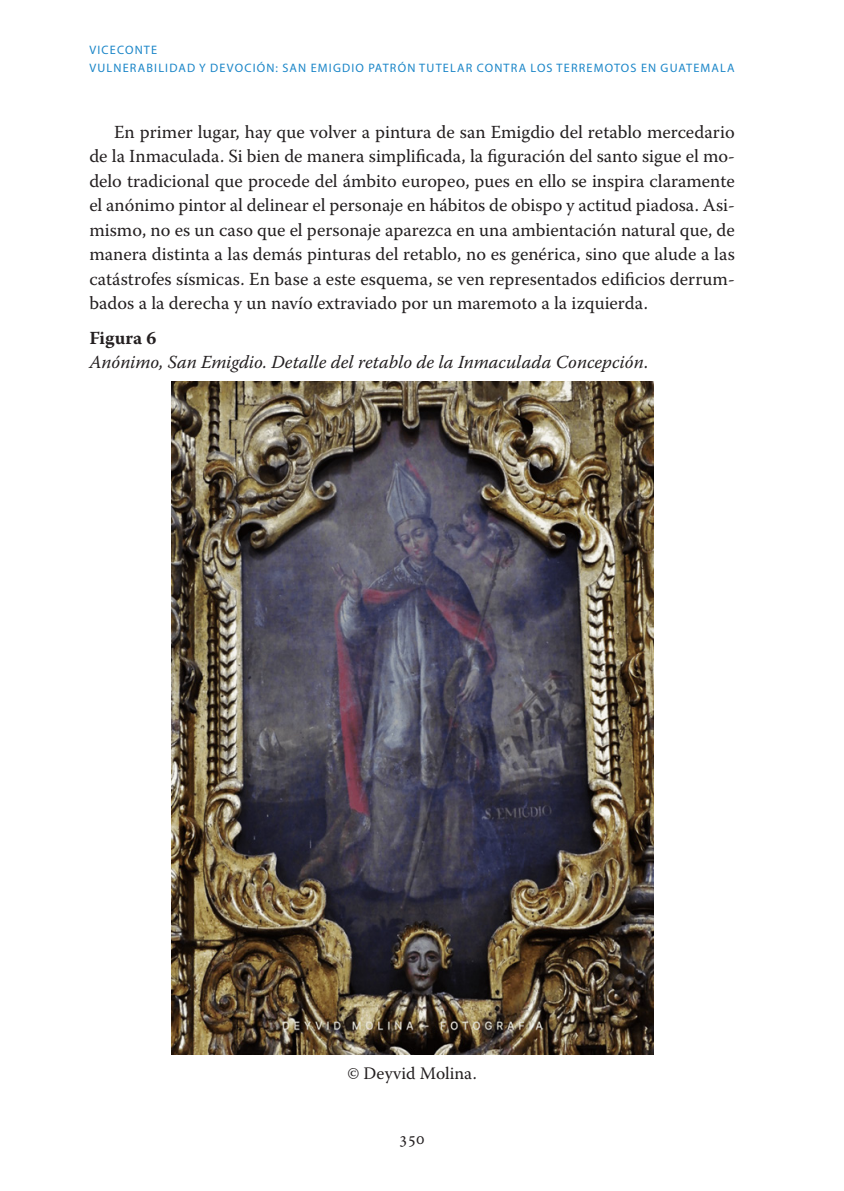
<style>
.page{position:relative;width:844px;height:1191px;background:#fff}
.page>*{position:absolute;margin:0;border:0;box-sizing:border-box;transform-origin:0 0}
.t1{font:18.38px/24.5px "Warnock Pro";color:#231f20;text-align:justify}
.t2{font:italic 18.38px "Warnock Pro";color:#231f20}
.t3{font:700 18.38px "Warnock Pro";color:#231f20}
.t4{font:17.5px "Warnock Pro";color:#231f20}
.t5{font:17.5px "Minion Pro";color:#231f20}
.chs-author{font:12.25px "Myriad Pro";letter-spacing:.095em;color:#1b86c8}
.s1{font-style:normal}
</style>
<div class="page">
<img style="left:171px;top:382px;width:482px;height:672px">
<p class="chs-author" style="left:89px;top:43px;width:69px">VICECONTE</p>
<p class="chs-author" style="left:89px;top:60px;width:646px">VULNERABILIDAD Y DEVOCIÓN: SAN EMIGDIO PATRÓN TUTELAR CONTRA LOS TERREMOTOS EN GUATEMALA</p>
<p class="t1" style="left:89px;top:119px;width:646px;text-indent:25px">En primer lugar, hay que volver a pintura de san Emigdio del retablo mercedario de la Inmaculada. Si bien de manera simplificada, la figuración del santo sigue el mo&shy;delo tradicional que procede del ámbito europeo, pues en ello se inspira claramente el anónimo pintor al delinear el personaje en hábitos de obispo y actitud piadosa. Asi&shy;mismo, no es un caso que el personaje aparezca en una ambientación natural que, de manera distinta a las demás pinturas del retablo, no es genérica, sino que alude a las catástrofes sísmicas. En base a este esquema, se ven representados edificios derrum&shy;bados a la derecha y un navío extraviado por un maremoto a la izquierda.</p>
<p class="t3" style="left:89px;top:326px;width:68px">Figura 6</p>
<p class="t2" style="left:89px;top:351px;width:560px">Anónimo, San Emigdio. Detalle del retablo de la Inmaculada Concepción<span class="s1">.</span></p>
<p class="t4" style="left:347px;top:1062px;width:131px">© Deyvid Molina.</p>
<p class="t5" style="left:399px;top:1126px;width:27px">350</p>
</div>
